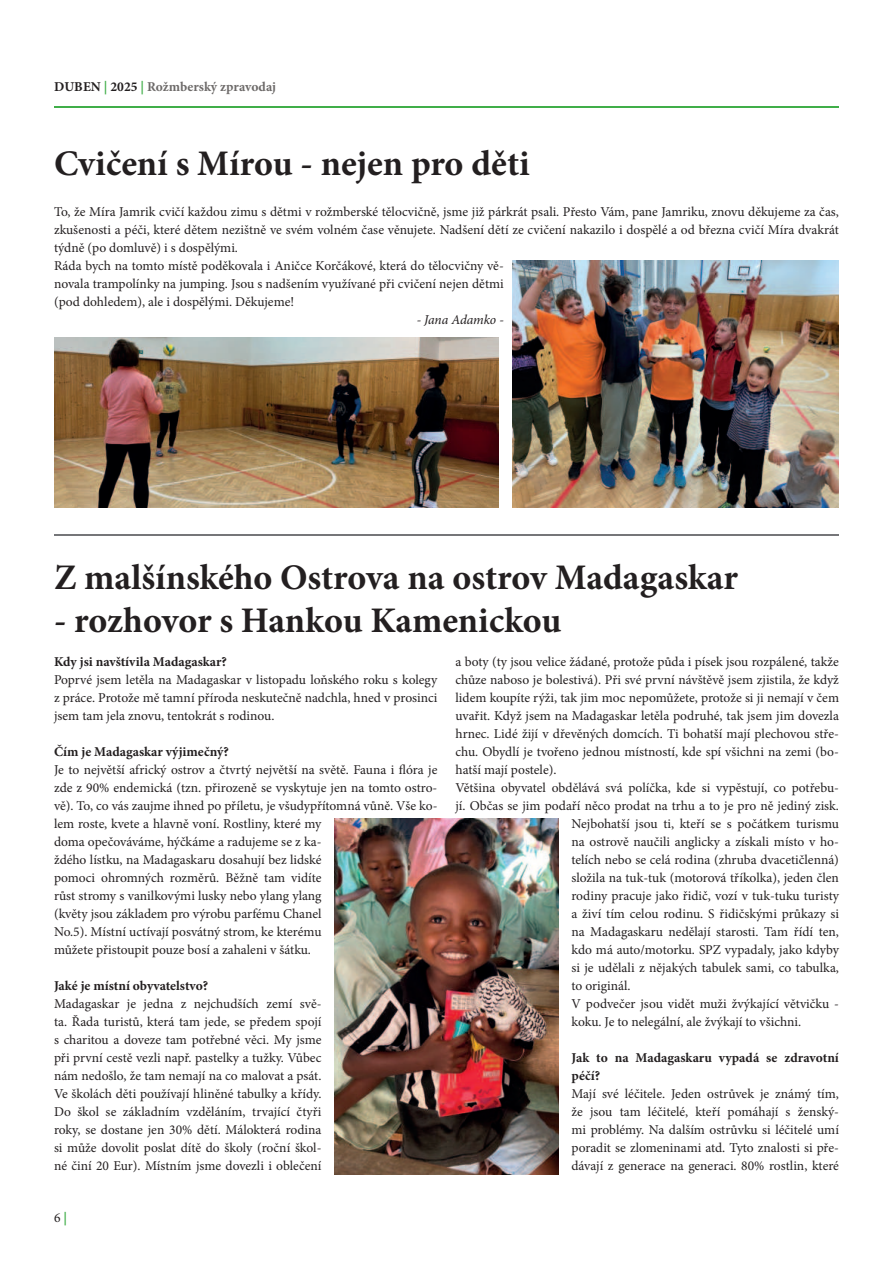
<style>
.page{position:relative;width:893px;height:1263px;background:#fff}
.page>*{position:absolute;margin:0;border:0;box-sizing:border-box;transform-origin:0 0}
.t1{font:700 36px "Minion Pro";color:#231f20}
.t2{font:13.5px/18px "Minion Pro";color:#231f20;text-align:justify}
.t3{font:700 13.5px/18px "Minion Pro";color:#231f20}
.t4{font:700 13.5px "Minion Pro";color:#6d6a69}
.t5{font:italic 13.5px "Minion Pro";letter-spacing:-.015em;color:#231f20}
.s1{color:#231f20}
.s2{color:#40ae49}
.s3{font-weight:700;color:#40ae49}
</style>
<div class="page">
<hr style="left:54px;top:107px;width:785px;height:1px;background:#40ae49">
<img style="left:54px;top:337px;width:445px;height:170px">
<img style="left:512px;top:260px;width:327px;height:247px">
<hr style="left:54px;top:534px;width:785px;height:2px;background:#757679">
<img style="left:334px;top:819px;width:225px;height:356px">
<p class="t4" style="left:54px;top:79px;width:223px"><span class="s1">DUBEN</span> <span class="s2">|</span> <span class="s1">2025</span> <span class="s2">|</span> Rožmberský zpravodaj</p>
<h1 class="t1" style="left:54px;top:145px;width:477px">Cvičení s Mírou - nejen pro děti</h1>
<p class="t2" style="left:54px;top:203px;width:786px;text-align:left">To, že Míra Jamrik cvičí každou zimu s dětmi v rožmberské tělocvičně, jsme již párkrát psali. Přesto Vám, pane Jamriku, znovu děkujeme za čas, zkušenosti a péči, které dětem nezištně ve svém volném čase věnujete. Nadšení dětí ze cvičení nakazilo i dospělé a od března cvičí Míra dvakrát týdně (po domluvě) i s dospělými.<br>Ráda bych na tomto místě poděkovala i Aničce Korčákové, která do tělocvičny vě-<br>novala trampolínky na jumping. Jsou s nadšením využívané při cvičení nejen dětmi<br>(pod dohledem), ale i dospělými. Děkujeme!</p>
<p class="t5" style="left:417px;top:313px;width:89px">- Jana Adamko -</p>
<h1 class="t1" style="left:54px;top:558px;width:685px">Z malšínského Ostrova na ostrov Madagaskar</h1>
<h1 class="t1" style="left:54px;top:602px;width:509px">- rozhovor s Hankou Kamenickou</h1>
<p class="t3" style="left:54px;top:653px;width:175px">Kdy jsi navštívila Madagaskar?</p>
<p class="t2" style="left:54px;top:671px;width:385px">Poprvé jsem letěla na Madagaskar v listopadu loňského roku s kolegy z práce. Protože mě tamní příroda neskutečně nadchla, hned v prosinci jsem tam jela znovu, tentokrát s rodinou.</p>
<p class="t3" style="left:54px;top:743px;width:176px">Čím je Madagaskar výjimečný?</p>
<p class="t2" style="left:54px;top:761px;width:385px;text-align:left">Je to největší africký ostrov a čtvrtý největší na světě. Fauna i óra je zde z 90% endemická (tzn. přirozeně se vyskytuje jen na tomto ostro&shy;vě). To, co vás zaujme ihned po příletu, je všudypřítomná vůně. Vše ko&shy;lem roste, kvete a hlavně voní. Rostliny, které my<br>doma opečováváme, hýčkáme a radujeme se z ka-<br>ždého lístku, na Madagaskaru dosahují bez lidské<br>pomoci ohromných rozměrů. Běžně tam vidíte<br>růst stromy s vanilkovými lusky nebo ylang ylang<br>(květy jsou základem pro výrobu parfému Chanel<br>No.5). Místní uctívají posvátný strom, ke kterému<br>můžete přistoupit pouze bosí a zahaleni v šátku.</p>
<p class="t3" style="left:54px;top:977px;width:156px">Jaké je místní obyvatelstvo?</p>
<p class="t2" style="left:54px;top:995px;width:269px">Madagaskar je jedna z nejchudších zemí svě&shy;ta. Řada turistů, která tam jede, se předem spojí s charitou a doveze tam potřebné věci. My jsme při první cestě vezli např. pastelky a tužky. Vůbec nám nedošlo, že tam nemají na co malovat a psát.<br>Ve školách děti používají hliněné tabulky a křídy.<br>Do škol se základním vzděláním, trvající čtyři roky, se dostane jen 30% dětí. Málokterá rodina si může dovolit poslat dítě do školy (roční škol&shy;né činí 20 Eur). Místním jsme dovezli i oblečení</p>
<p class="t2" style="left:54px;top:1209px;width:15px">6<span class="s3">|</span></p>
<p class="t2" style="left:455px;top:653px;width:385px">a boty (ty jsou velice žádané, protože půda i písek jsou rozpálené, takže</p>
<p class="t2" style="left:455px;top:671px;width:385px">chůze naboso je bolestivá). Při své první návštěvě jsem zjistila, že když</p>
<p class="t2" style="left:455px;top:689px;width:385px">lidem koupíte rýži, tak jim moc nepomůžete, protože si ji nemají v čem</p>
<p class="t2" style="left:455px;top:707px;width:385px">uvařit. Když jsem na Madagaskar letěla podruhé, tak jsem jim dovezla</p>
<p class="t2" style="left:455px;top:725px;width:385px">hrnec. Lidé žijí v dřevěných domcích. Ti bohatší mají plechovou stře-</p>
<p class="t2" style="left:455px;top:743px;width:385px">chu. Obydlí je tvořeno jednou místností, kde spí všichni na zemi (bo-</p>
<p class="t2" style="left:455px;top:761px;width:103px">hatší mají postele).</p>
<p class="t2" style="left:455px;top:779px;width:385px">Většina obyvatel obdělává svá políčka, kde si vypěstují, co potřebu-</p>
<p class="t2" style="left:455px;top:797px;width:385px">jí. Občas se jim podaří něco prodat na trhu a to je pro ně jediný zisk.</p>
<p class="t2" style="left:571px;top:815px;width:269px">Nejbohatší jsou ti, kteří se s počátkem turismu</p>
<p class="t2" style="left:571px;top:833px;width:269px">na ostrově naučili anglicky a získali místo v ho-</p>
<p class="t2" style="left:571px;top:851px;width:269px">telích nebo se celá rodina (zhruba dvacetičlenná)</p>
<p class="t2" style="left:571px;top:869px;width:269px">složila na tuk-tuk (motorová tříkolka), jeden člen</p>
<p class="t2" style="left:571px;top:887px;width:269px">rodiny pracuje jako řidič, vozí v tuk-tuku turisty</p>
<p class="t2" style="left:571px;top:905px;width:269px">a živí tím celou rodinu. S řidičskými průkazy si</p>
<p class="t2" style="left:571px;top:923px;width:269px">na Madagaskaru nedělají starosti. Tam řídí ten,</p>
<p class="t2" style="left:571px;top:941px;width:269px">kdo má auto/motorku. SPZ vypadaly, jako kdyby</p>
<p class="t2" style="left:571px;top:959px;width:269px">si je udělali z nějakých tabulek sami, co tabulka,</p>
<p class="t2" style="left:571px;top:977px;width:61px">to originál.</p>
<p class="t2" style="left:571px;top:995px;width:269px">V podvečer jsou vidět muži žvýkající větvičku -</p>
<p class="t2" style="left:571px;top:1013px;width:231px">koku. Je to nelegální, ale žvýkají to všichni.</p>
<p class="t3" style="left:571px;top:1049px;width:269px">Jak to na Madagaskaru vypadá se zdravotní péčí?</p>
<p class="t2" style="left:571px;top:1085px;width:269px">Mají své léčitele. Jeden ostrůvek je známý tím, že jsou tam léčitelé, kteří pomáhají s ženský&shy;mi problémy. Na dalším ostrůvku si léčitelé umí poradit se zlomeninami atd. Tyto znalosti si pře&shy;dávají z generace na generaci. 80% rostlin, které</p>
</div>
